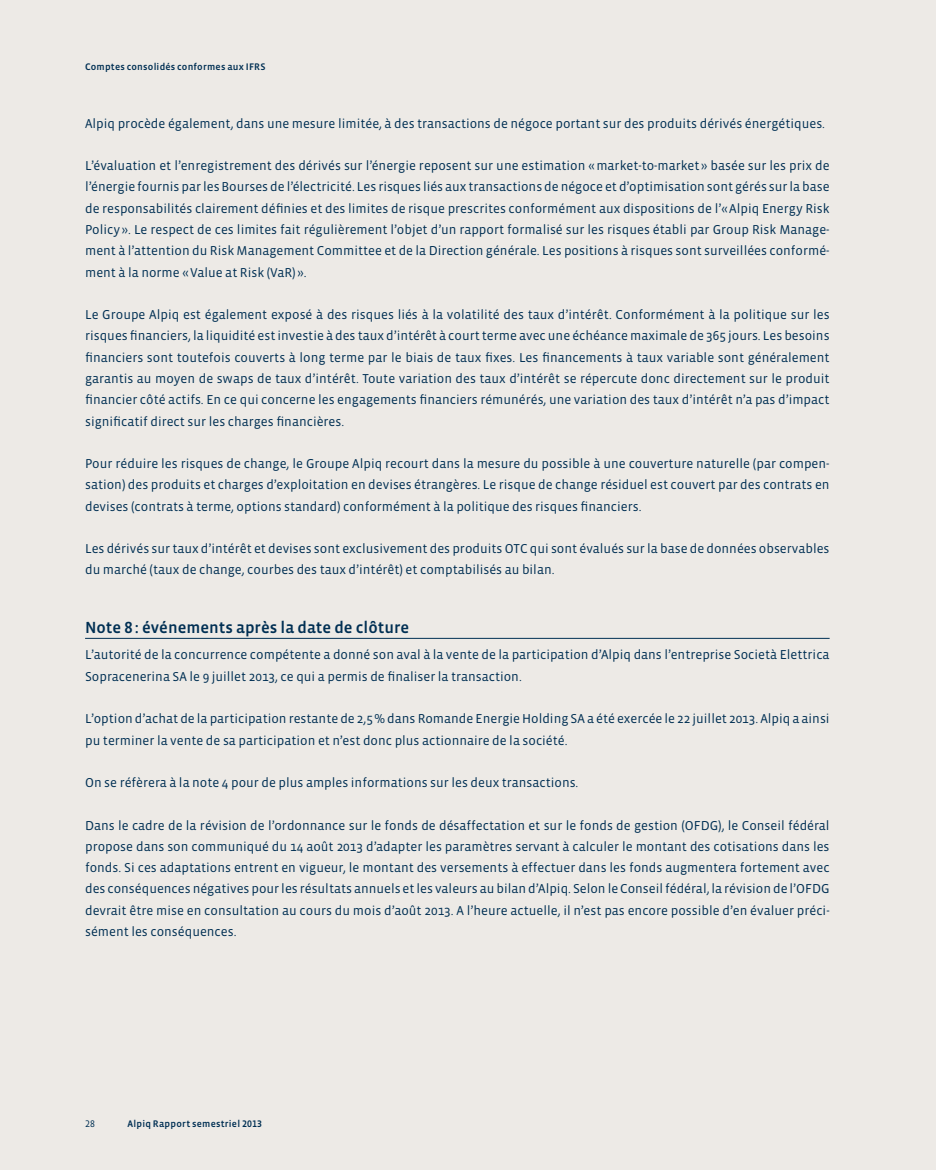
<style>
.page{position:relative;width:936px;height:1170px;background:#fff}
.page>*{position:absolute;margin:0;border:0;box-sizing:border-box;transform-origin:0 0}
.t1{font:500 16.5px "Vista Sans OTCE";color:#002f53}
.t2{font:13.2px/21.3px "Vista Sans OTCE";color:#002f53;text-align:justify}
.t3{font:500 9.75px "Vista Sans OTCE";letter-spacing:.02em;color:#002f53}
.t4{font:9.75px "Vista Sans OTCE";color:#002f53}
</style>
<div class="page">
<div style="left:0;top:0;width:935px;height:1169px;background:#edeae6"></div>
<hr style="left:935px;top:0;width:1px;height:1169px;background:#edeae6">
<hr style="left:85px;top:638px;width:744px;height:1px;background:#002f53">
<p class="t3" style="left:85px;top:62px;width:182px">Comptes consolidés conformes aux IFRS</p>
<p class="t2" style="left:85px;top:113px;width:741px">Alpiq procède également, dans une mesure limitée, à des transactions de négoce portant sur des produits dérivés énergétiques.</p>
<p class="t2" style="left:85px;top:155px;width:746px">L’évaluation et l’enregistrement des dérivés sur l’énergie reposent sur une estimation «market-to-market » basée sur les prix de l’énergie fournis par les Bourses de l’électricité. Les risques liés aux transactions de négoce et d’optimisation sont gérés sur la base de responsabilités clairement définies et des limites de risque prescrites conformément aux dispositions de l’«Alpiq Energy Risk Policy». Le respect de ces limites fait régulièrement l’objet d’un rapport formalisé sur les risques établi par Group Risk Manage&shy;ment à l’attention du Risk Management Committee et de la Direction générale. Les positions à risques sont surveillées conformé&shy;ment à la norme «Value at Risk (VaR) ».</p>
<p class="t2" style="left:85px;top:304px;width:746px">Le Groupe Alpiq est également exposé à des risques liés à la volatilité des taux d’intérêt. Conformément à la politique sur les risques financiers, la liquidité est investie à des taux d’intérêt à court terme avec une échéance maximale de 365 jours. Les besoins financiers sont toutefois couverts à long terme par le biais de taux fixes. Les financements à taux variable sont généralement garantis au moyen de swaps de taux d’intérêt. Toute variation des taux d’intérêt se répercute donc directement sur le produit financier côté actifs. En ce qui concerne les engagements financiers rémunérés, une variation des taux d’intérêt n’a pas d’impact significatif direct sur les charges financières.</p>
<p class="t2" style="left:85px;top:453px;width:746px">Pour réduire les risques de change, le Groupe Alpiq recourt dans la mesure du possible à une couverture naturelle (par compen&shy;sation) des produits et charges d’exploitation en devises étrangères. Le risque de change résiduel est couvert par des contrats en devises (contrats à terme, options standard) conformément à la politique des risques financiers.</p>
<p class="t2" style="left:85px;top:538px;width:746px">Les dérivés sur taux d’intérêt et devises sont exclusivement des produits OTC qui sont évalués sur la base de données observables du marché (taux de change, courbes des taux d’intérêt) et comptabilisés au bilan.</p>
<p class="t1" style="left:85px;top:618px;width:326px">Note 8: événements après la date de clôture</p>
<p class="t2" style="left:85px;top:644px;width:746px">L’autorité de la concurrence compétente a donné son aval à la vente de la participation d’Alpiq dans l’entreprise Società Elettrica<br>Sopracenerina SA le 9 juillet 2013, ce qui a permis de finaliser la transaction.</p>
<p class="t2" style="left:85px;top:708px;width:746px">L’option d’achat de la participation restante de 2,5% dans Romande Energie Holding SA a été exercée le 22 juillet 2013. Alpiq a ainsi pu terminer la vente de sa participation et n’est donc plus actionnaire de la société.</p>
<p class="t2" style="left:85px;top:772px;width:495px">On se réfèrera à la note 4 pour de plus amples informations sur les deux transactions.</p>
<p class="t2" style="left:85px;top:814px;width:746px">Dans le cadre de la révision de l’ordonnance sur le fonds de désaffectation et sur le fonds de gestion (OFDG), le Conseil fédéral propose dans son communiqué du 14 août 2013 d’adapter les paramètres servant à calculer le montant des cotisations dans les fonds. Si ces adaptations entrent en vigueur, le montant des versements à effectuer dans les fonds augmentera fortement avec des conséquences négatives pour les résultats annuels et les valeurs au bilan d’Alpiq. Selon le Conseil fédéral, la révision de l’OFDG devrait être mise en consultation au cours du mois d’août 2013. A l’heure actuelle, il n’est pas encore possible d’en évaluer préci&shy;sément les conséquences.</p>
<p class="t4" style="left:85px;top:1118px;width:12px">28</p>
<p class="t3" style="left:128px;top:1118px;width:136px">Alpiq Rapport semestriel 2013</p>
</div>
